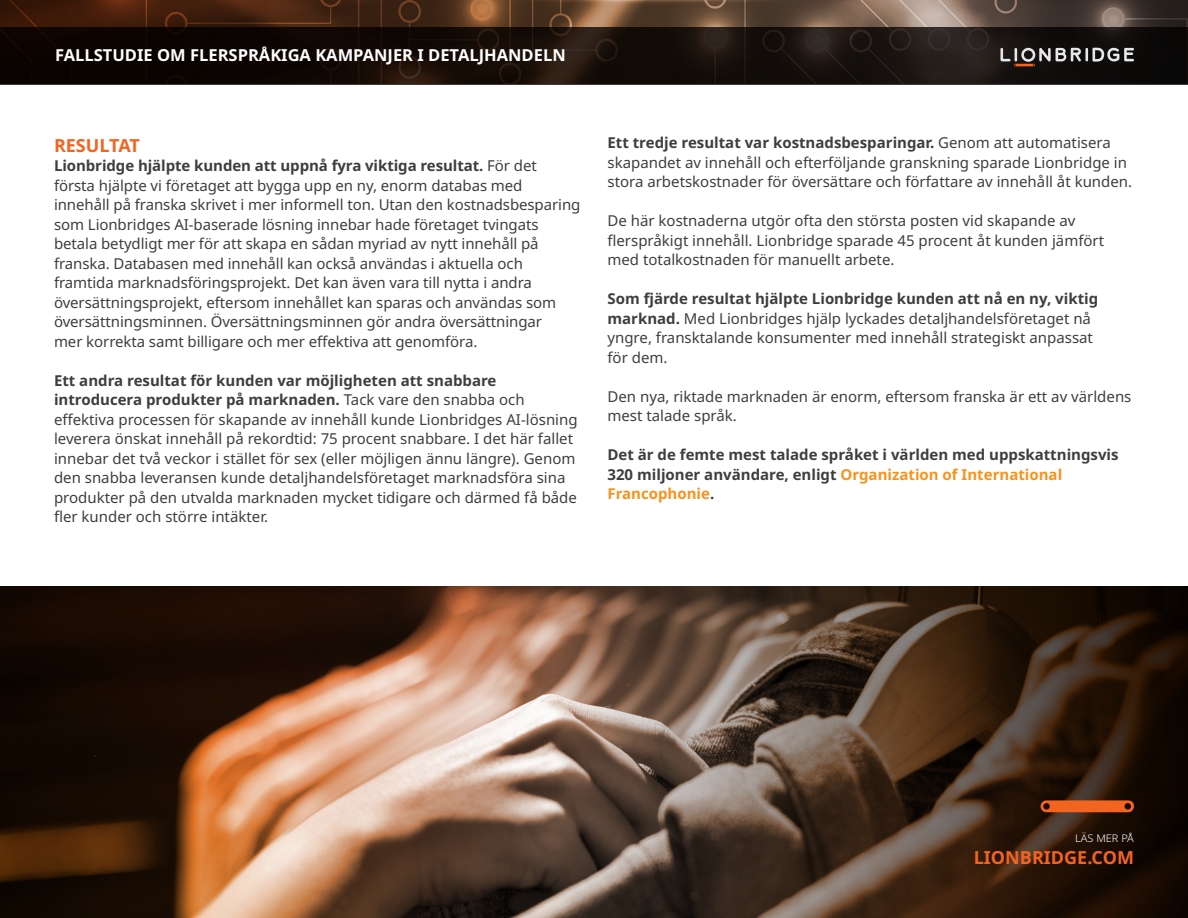
<style>
.page{position:relative;width:1188px;height:918px;background:#fff}
.page>*{position:absolute;margin:0;border:0;box-sizing:border-box;transform-origin:0 0}
.t1{font:700 18px "Noto Sans";color:#f36421}
.t2{font:700 16.5px "Noto Sans";color:#fff}
.t3{font:15px/19.5px "Noto Sans";color:#3e3e3f}
.t4{font:700 15px/19.5px "Noto Sans";color:#3e3e3f}
.t5{font:300 10.5px "Noto Sans";color:#fff;scale:1.04 1}
.s1{font-weight:700}
.s2{color:#f7931d}
</style>
<div class="page">
<img style="left:0;top:586px;width:555px;height:332px">
<svg style="left:555px;top:586px;width:633px;height:332px;background:#4a3729"></svg>
<img style="left:0;top:0;width:1188px;height:27px">
<svg style="left:0;top:27px;width:1188px;height:58px;background:#150e0a"></svg>
<svg style="left:1000px;top:48px;width:134px;height:18px;background:#585452"></svg>
<svg style="left:1041px;top:800px;width:93px;height:12px"></svg>
<p class="t2" style="left:55px;top:46px;width:512px">FALLSTUDIE OM FLERSPRÅKIGA KAMPANJER I DETALJHANDELN</p>
<p class="t1" style="left:54px;top:135px;width:88px">RESULTAT</p>
<p class="t3" style="left:54px;top:156px;width:528px"><span class="s1">Lionbridge hjälpte kunden att uppnå fyra viktiga resultat.</span> För det första hjälpte vi företaget att bygga upp en ny, enorm databas med innehåll på franska skrivet i mer informell ton. Utan den kostnadsbesparing som Lionbridges AI-baserade lösning innebar hade företaget tvingats betala betydligt mer för att skapa en sådan myriad av nytt innehåll på franska. Databasen med innehåll kan också användas i aktuella och framtida marknadsföringsprojekt. Det kan även vara till nytta i andra översättningsprojekt, eftersom innehållet kan sparas och användas som översättningsminnen. Översättningsminnen gör andra översättningar<br>mer korrekta samt billigare och mer effektiva att genomföra.</p>
<p class="t3" style="left:54px;top:371px;width:525px"><span class="s1">Ett andra resultat för kunden var möjligheten att snabbare introducera produkter på marknaden.</span> Tack vare den snabba och effektiva processen för skapande av innehåll kunde Lionbridges AI-lösning leverera önskat innehåll på rekordtid: 75 procent snabbare. I det här fallet innebar det två veckor i stället för sex (eller möjligen ännu längre). Genom den snabba leveransen kunde detaljhandelsföretaget marknadsföra sina produkter på den utvalda marknaden mycket tidigare och därmed få både fler kunder och större intäkter.</p>
<p class="t3" style="left:608px;top:134px;width:526px"><span class="s1">Ett tredje resultat var kostnadsbesparingar.</span> Genom att automatisera skapandet av innehåll och efterföljande granskning sparade Lionbridge in stora arbetskostnader för översättare och författare av innehåll åt kunden.</p>
<p class="t3" style="left:608px;top:212px;width:498px">De här kostnaderna utgör ofta den största posten vid skapande av flerspråkigt innehåll. Lionbridge sparade 45 procent åt kunden jämfört med totalkostnaden för manuellt arbete.</p>
<p class="t3" style="left:608px;top:290px;width:492px"><span class="s1">Som fjärde resultat hjälpte Lionbridge kunden att nå en ny, viktig marknad.</span> Med Lionbridges hjälp lyckades detaljhandelsföretaget nå yngre, fransktalande konsumenter med innehåll strategiskt anpassat för dem.</p>
<p class="t3" style="left:608px;top:387px;width:525px">Den nya, riktade marknaden är enorm, eftersom franska är ett av världens mest talade språk.</p>
<p class="t4" style="left:608px;top:446px;width:513px">Det är de femte mest talade språket i världen med uppskattningsvis<br>320 miljoner användare, enligt <span class="s2">Organization of International<br>Francophonie</span>.</p>
<p class="t5" style="left:1075px;top:832px;width:58px">LÄS MER PÅ</p>
<p class="t1" style="left:974px;top:847px;width:162px">LIONBRIDGE.COM</p>
</div>
